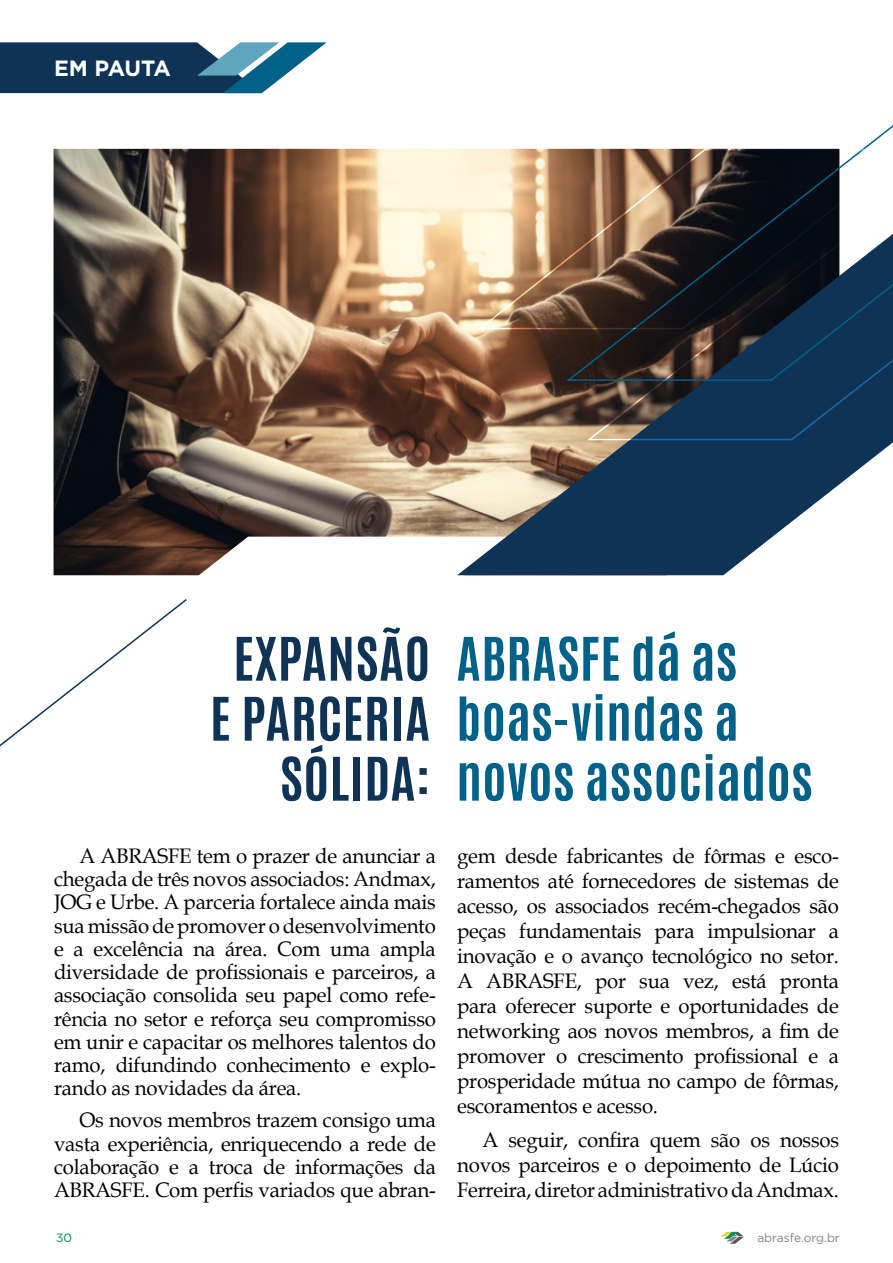
<style>
.page{position:relative;width:893px;height:1263px;background:#fff}
.page>*{position:absolute;margin:0;border:0;box-sizing:border-box;transform-origin:0 0}
.t1{font:700 51px/60px "Antonio";letter-spacing:.01em;color:#006188}
.t2{font:700 51px/60px "Antonio";letter-spacing:.01em;color:#0e3354;text-align:right}
.t3{font:700 22.05px "Gotham";letter-spacing:-.025em;color:#fff}
.t4{font:21px/23.2px "Book Antiqua";letter-spacing:-.01em;color:#000;text-align:justify}
.t5{font:12px "Gotham";color:#808285}
.t6{font:12px "Gotham";color:#009145}
</style>
<div class="page">
<svg style="left:721px;top:1232px;width:23px;height:12px"></svg>
<img style="left:54px;top:149px;width:423px;height:388px">
<svg style="left:53px;top:537px;width:461px;height:39px"></svg>
<svg style="left:0;top:42px;width:327px;height:51px;background:#355f7b"></svg>
<svg style="left:457px;top:234px;width:436px;height:341px"></svg>
<svg style="left:564px;top:125px;width:329px;height:257px"></svg>
<svg style="left:0;top:599px;width:187px;height:148px"></svg>
<svg style="left:477px;top:148px;width:416px;height:183px;background:#aa8f76"></svg>
<svg style="left:585px;top:174px;width:308px;height:268px;background:#353b44"></svg>
<p class="t3" style="left:54px;top:54px;width:118px">EM PAUTA</p>
<h1 class="t2" style="left:210px;top:630px;width:222px">EXPANSÃO<br>E PARCERIA<br>SÓLIDA:</h1>
<h1 class="t1" style="left:456px;top:630px;width:358px">ABRASFE dá as boas-vindas a novos associados</h1>
<p class="t4" style="left:54px;top:843px;width:383px;text-indent:26px">A ABRASFE tem o prazer de anunciar a chegada de três novos associados: Andmax, JOG e Urbe. A parceria fortalece ainda mais sua missão de promover o desenvolvimento e a excelência na área. Com uma ampla diversidade de profissionais e parceiros, a associação consolida seu papel como refe&shy;rência no setor e reforça seu compromisso em unir e capacitar os melhores talentos do ramo, difundindo conhecimento e explo&shy;rando as novidades da área.</p>
<p class="t4" style="left:54px;top:1108px;width:383px;text-indent:26px">Os novos membros trazem consigo uma vasta experiência, enriquecendo a rede de colaboração e a troca de informações da ABRASFE. Com perfis variados que abran-</p>
<p class="t4" style="left:457px;top:842px;width:383px;line-height:25px">gem desde fabricantes de fôrmas e esco&shy;ramentos até fornecedores de sistemas de acesso, os associados recém-chegados são peças fundamentais para impulsionar a inovação e o avanço tecnológico no setor.<br>A ABRASFE, por sua vez, está pronta para oferecer suporte e oportunidades de networking aos novos membros, a fim de promover o crescimento profissional e a prosperidade mútua no campo de fôrmas, escoramentos e acesso.</p>
<p class="t4" style="left:457px;top:1127px;width:383px;line-height:25px;text-indent:26px">A seguir, confira quem são os nossos novos parceiros e o depoimento de Lúcio Ferreira, diretor administrativo da Andmax.</p>
<p class="t6" style="left:56px;top:1229px;width:17px">30</p>
<p class="t5" style="left:757px;top:1229px;width:84px">abrasfe.org.br</p>
</div>
